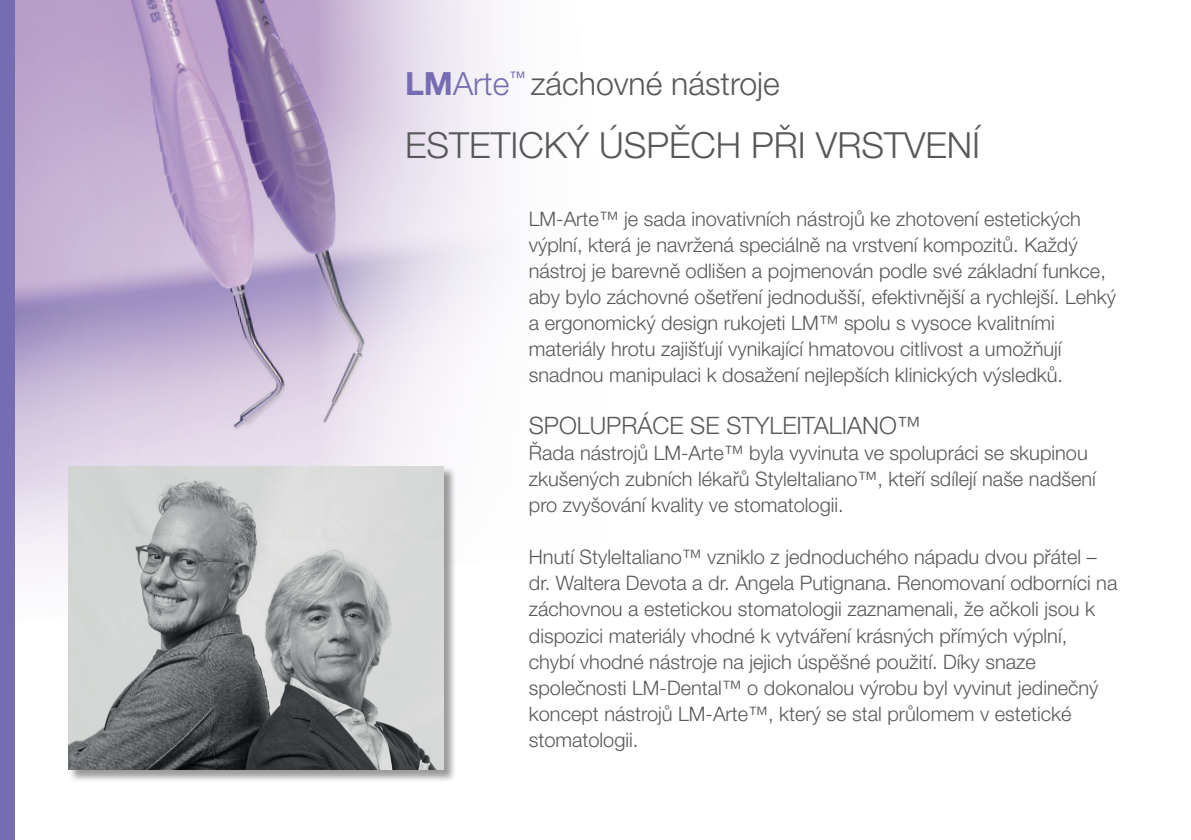
<style>
.page{position:relative;width:1191px;height:840px;background:#fff}
.page>*{position:absolute;margin:0;border:0;box-sizing:border-box;transform-origin:0 0}
.t1{font:300 36px "Helvetica Neue LT Pro";color:#57585a}
.t2{font:300 32px "Helvetica Neue LT Pro";color:#57585a}
.t3{font:300 24px "Helvetica Neue LT Pro";color:#57585a}
.t4{font:300 20px/26px "Helvetica Neue LT Pro";color:#57585a}
.s1{font-weight:700;color:#766cb1}
.s2{color:#766cb1}
</style>
<div class="page">
<img style="left:14px;top:0;width:284px;height:482px">
<div style="left:0;top:0;width:14px;height:839px;background:#766cb1"></div>
<svg style="left:298px;top:0;width:202px;height:466px"></svg>
<div style="left:69px;top:466px;width:387px;height:316px;background:#231f20;opacity:.45"></div>
<img style="left:68px;top:466px;width:375px;height:303px">
<h2 class="t2" style="left:405px;top:64px;width:376px"><span class="s1">LM</span><span class="s2">Arte</span><sup>™</sup> záchovné nástroje</h2>
<h1 class="t1" style="left:405px;top:123px;width:576px">ESTETICKÝ ÚSPĚCH PŘI VRSTVENÍ</h1>
<p class="t4" style="left:529px;top:205px;width:589px">LM-Arte™ je sada inovativních nástrojů ke zhotovení estetických výplní, která je navržená speciálně na vrstvení kompozitů. Každý nástroj je barevně odlišen a pojmenován podle své základní funkce, aby bylo záchovné ošetření jednodušší, efektivnější a rychlejší. Lehký a ergonomický design rukojeti LM™ spolu s vysoce kvalitními materiály hrotu zajišťují vynikající hmatovou citlivost a umožňují snadnou manipulaci k dosažení nejlepších klinických výsledků.</p>
<p class="t3" style="left:529px;top:411px;width:393px">SPOLUPRÁCE SE STYLEITALIANO™</p>
<p class="t4" style="left:529px;top:439px;width:568px">Řada nástrojů LM-Arte™ byla vyvinuta ve spolupráci se skupinou zkušených zubních lékařů StyleItaliano™, kteří sdílejí naše nadšení pro zvyšování kvality ve stomatologii.</p>
<p class="t4" style="left:529px;top:543px;width:590px">Hnutí StyleItaliano™ vzniklo z jednoduchého nápadu dvou přátel – dr. Waltera Devota a dr. Angela Putignana. Renomovaní odborníci na záchovnou a estetickou stomatologii zaznamenali, že ačkoli jsou k dispozici materiály vhodné k vytváření krásných přímých výplní, chybí vhodné nástroje na jejich úspěšné použití. Díky snaze společnosti LM-Dental™ o dokonalou výrobu byl vyvinut jedinečný koncept nástrojů LM-Arte™, který se stal průlomem v estetické stomatologii.</p>
</div>
